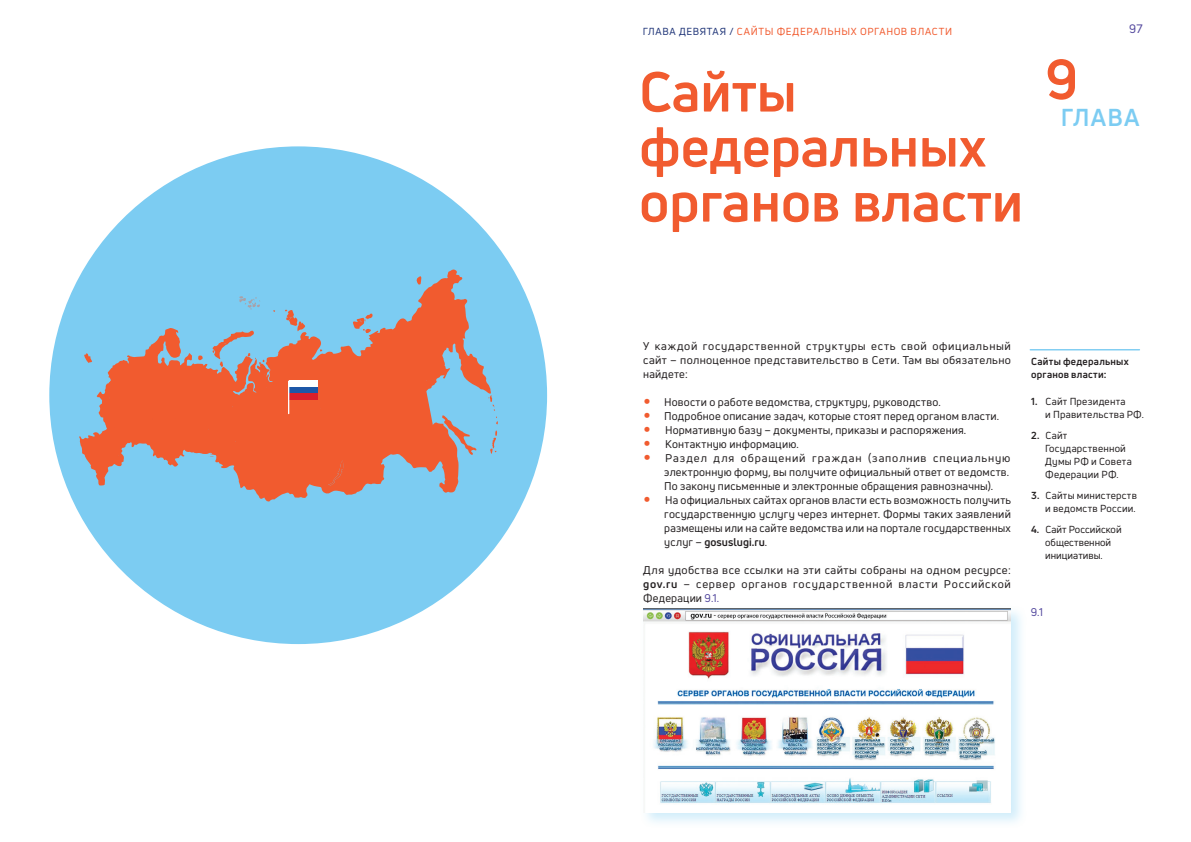
<style>
.page{position:relative;width:1191px;height:842px;background:#fff}
.page>*{position:absolute;margin:0;border:0;box-sizing:border-box;transform-origin:0 0}
.t1{font:700 55px/55px "Uni Neue";color:#f15b2f}
.t2{font:700 24px "Uni Neue";letter-spacing:.045em;color:#7cccf2}
.t3{font:12px "Uni Neue";color:#54499e}
.nabor{font:11px/14px "Uni Neue";letter-spacing:.025em;color:#231f20;text-align:justify}
._21pt_otstup_point_b{font:11px/14px "Uni Neue";letter-spacing:.015em;color:#231f20;text-align:justify}
.nabor-2{font:11px "Uni Neue";letter-spacing:.075em;color:#231f20}
.nabor-3{font:11px "Uni Neue";color:#54499e}
.snoski_otbivka{font:10px/13px "Uni Neue";letter-spacing:.02em;color:#231f20}
.t4{font:10px "Uni Neue";letter-spacing:.06em;color:#f15b2f}
.snoski_otbivka-2{font:10px/13px "Uni Neue";color:#231f20}
.snoski_na_polyax{font:700 10px/13px "Uni Neue";letter-spacing:.02em;color:#231f20}
.s1{color:#203578}
.s2{font-weight:700;font-size:20px;color:#f15b2f}
.s3{font-weight:700}
.s4{color:#54499e}
</style>
<div class="page">
<div style="left:640px;top:605px;width:387px;height:223px;background:#7cccf2;opacity:.35"></div>
<img style="left:643px;top:608px;width:368px;height:204px">
<hr style="left:1030px;top:349px;width:109px;height:1px;background:#7cccf2">
<div style="left:49px;top:146px;width:498px;height:498px;background:#7cccf2;border-radius:50%"></div>
<svg style="left:79px;top:269px;width:412px;height:233px"></svg>
<svg style="left:415px;top:276px;width:6px;height:9px"></svg>
<svg style="left:490px;top:430px;width:8px;height:24px"></svg>
<svg style="left:488px;top:395px;width:10px;height:29px"></svg>
<svg style="left:84px;top:296px;width:392px;height:202px"></svg>
<div style="left:289px;top:381px;width:28px;height:19px;background:#1d57a7"></div>
<div style="left:289px;top:381px;width:28px;height:6px;background:#fff"></div>
<div style="left:289px;top:393px;width:28px;height:7px;background:#da1f2a"></div>
<hr style="left:288px;top:381px;width:1px;height:33px;background:#fff">
<p class="t4" style="left:642px;top:26px;width:311px"><span class="s1">ГЛАВА ДЕВЯТАЯ /</span> САЙТЫ ФЕДЕРАЛЬНЫХ ОРГАНОВ ВЛАСТИ</p>
<p class="t3" style="left:1129px;top:21px;width:15px">97</p>
<p class="t1" style="left:1045px;top:51px;width:34px">9</p>
<p class="t2" style="left:1060px;top:102px;width:80px">ГЛАВА</p>
<p class="t1" style="left:639px;top:64px;width:385px">Сайты федеральных органов власти</p>
<p class="nabor" style="left:643px;top:339px;width:369px">У каждой государственной структуры есть свой официальный сайт – полноценное представительство в Сети. Там вы обязательно найдете:</p>
<p class="nabor" style="left:643px;top:395px;width:299px"><span class="s2">•</span> Новости о работе ведомства, структуру, руководство.</p>
<p class="nabor" style="left:643px;top:409px;width:357px"><span class="s2">•</span> Подробное описание задач, которые стоят перед органом власти.</p>
<p class="nabor" style="left:643px;top:423px;width:324px"><span class="s2">•</span> Нормативную базу – документы, приказы и распоряжения.</p>
<p class="nabor" style="left:643px;top:437px;width:157px"><span class="s2">•</span> Контактную информацию.</p>
<p class="nabor-2" style="left:643px;top:451px;width:369px"><span class="s2">•</span> Раздел для обращений граждан (заполнив специальную</p>
<p class="_21pt_otstup_point_b" style="left:664px;top:465px;width:346px">электронную форму, вы получите официальный ответ от ведомств.</p>
<p class="_21pt_otstup_point_b" style="left:664px;top:479px;width:330px">По закону письменные и электронные обращения равнозначны).</p>
<p class="nabor" style="left:643px;top:493px;width:369px"><span class="s2">•</span> На официальных сайтах органов власти есть возможность получить</p>
<p class="_21pt_otstup_point_b" style="left:664px;top:507px;width:348px">государственную услугу через интернет. Формы таких заявлений размещены или на сайте ведомства или на портале государственных услуг – <span class="s3">gosuslugi.ru</span>.</p>
<p class="nabor" style="left:643px;top:563px;width:369px">Для удобства все ссылки на эти сайты собраны на одном ресурсе: <span class="s3">gov.ru</span> – сервер органов государственной власти Российской Федерации <span class="s4">9.1.</span></p>
<p class="snoski_na_polyax" style="left:1031px;top:354px;width:99px">Сайты федеральных органов власти:</p>
<p class="snoski_otbivka" style="left:1031px;top:394px;width:96px"><span class="s3">1.</span> Сайт Президента</p>
<p class="snoski_otbivka" style="left:1045px;top:407px;width:100px">и Правительства РФ.</p>
<p class="snoski_otbivka" style="left:1031px;top:428px;width:38px"><span class="s3">2.</span> Сайт</p>
<p class="snoski_otbivka" style="left:1045px;top:441px;width:88px">Государственной<br>Думы РФ и Совета<br>Федерации РФ.</p>
<p class="snoski_otbivka" style="left:1031px;top:488px;width:107px"><span class="s3">3.</span> Сайты министерств</p>
<p class="snoski_otbivka" style="left:1045px;top:501px;width:92px">и ведомств России.</p>
<p class="snoski_otbivka-2" style="left:1031px;top:522px;width:92px"><span class="s3">4.</span> Сайт Российской</p>
<p class="snoski_otbivka-2" style="left:1045px;top:535px;width:67px">общественной инициативы.</p>
<p class="nabor-3" style="left:1030px;top:605px;width:14px">9.1</p>
</div>
